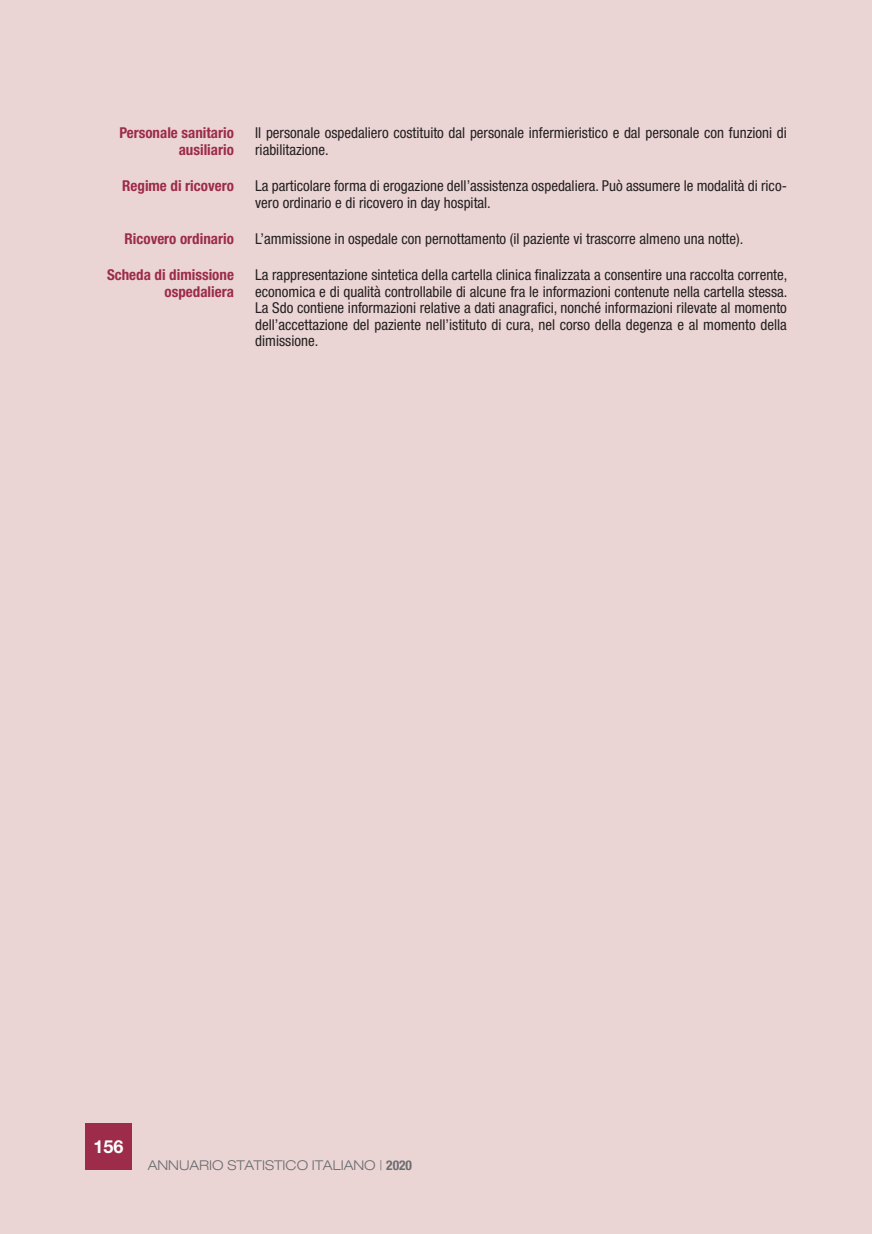
<style>
.page{position:relative;width:872px;height:1234px;background:#fff}
.page>*{position:absolute;margin:0;border:0;box-sizing:border-box;transform-origin:0 0}
.t1{font:700 18px "Helvetica Neue LT Std";color:#fff}
.t2{font:condensed 15px/16.5px "Helvetica Neue LT Std";color:#231f20}
.t3{font:700 condensed 15px/16.5px "Helvetica Neue LT Std";color:#9c2c49;text-align:right}
.t4{font:300 expanded 13.5px "Helvetica Neue LT Std";color:#6c6d70}
.s1{font-weight:700;font-stretch:condensed}
</style>
<div class="page">
<div style="left:0;top:0;width:872px;height:1233px;background:#ebd5d4"></div>
<div style="left:85px;top:1123px;width:47px;height:46px;background:#9c2c49"></div>
<p class="t3" style="left:119px;top:124px;width:116px">Personale sanitario ausiliario</p>
<p class="t2" style="left:255px;top:125px;width:533px">Il personale ospedaliero costituito dal personale infermieristico e dal personale con funzioni di riabilitazione.</p>
<p class="t3" style="left:122px;top:177px;width:113px">Regime di ricovero</p>
<p class="t2" style="left:255px;top:177px;width:533px">La particolare forma di erogazione dell’assistenza ospedaliera. Può assumere le modalità di rico&shy;vero ordinario e di ricovero in day hospital.</p>
<p class="t3" style="left:124px;top:230px;width:111px">Ricovero ordinario</p>
<p class="t2" style="left:255px;top:230px;width:489px">L’ammissione in ospedale con pernottamento (il paziente vi trascorre almeno una notte).</p>
<p class="t3" style="left:107px;top:266px;width:128px">Scheda di dimissione ospedaliera</p>
<p class="t2" style="left:255px;top:266px;width:534px;text-align:justify">La rappresentazione sintetica della cartella clinica finalizzata a consentire una raccolta corrente, economica e di qualità controllabile di alcune fra le informazioni contenute nella cartella stessa.<br>La Sdo contiene informazioni relative a dati anagrafici, nonché informazioni rilevate al momento dell’accettazione del paziente nell’istituto di cura, nel corso della degenza e al momento della dimissione.</p>
<p class="t1" style="left:93px;top:1135px;width:32px">156</p>
<p class="t4" style="left:148px;top:1157px;width:266px">ANNUARIO STATISTICO ITALIANO | <span class="s1">2020</span></p>
</div>
